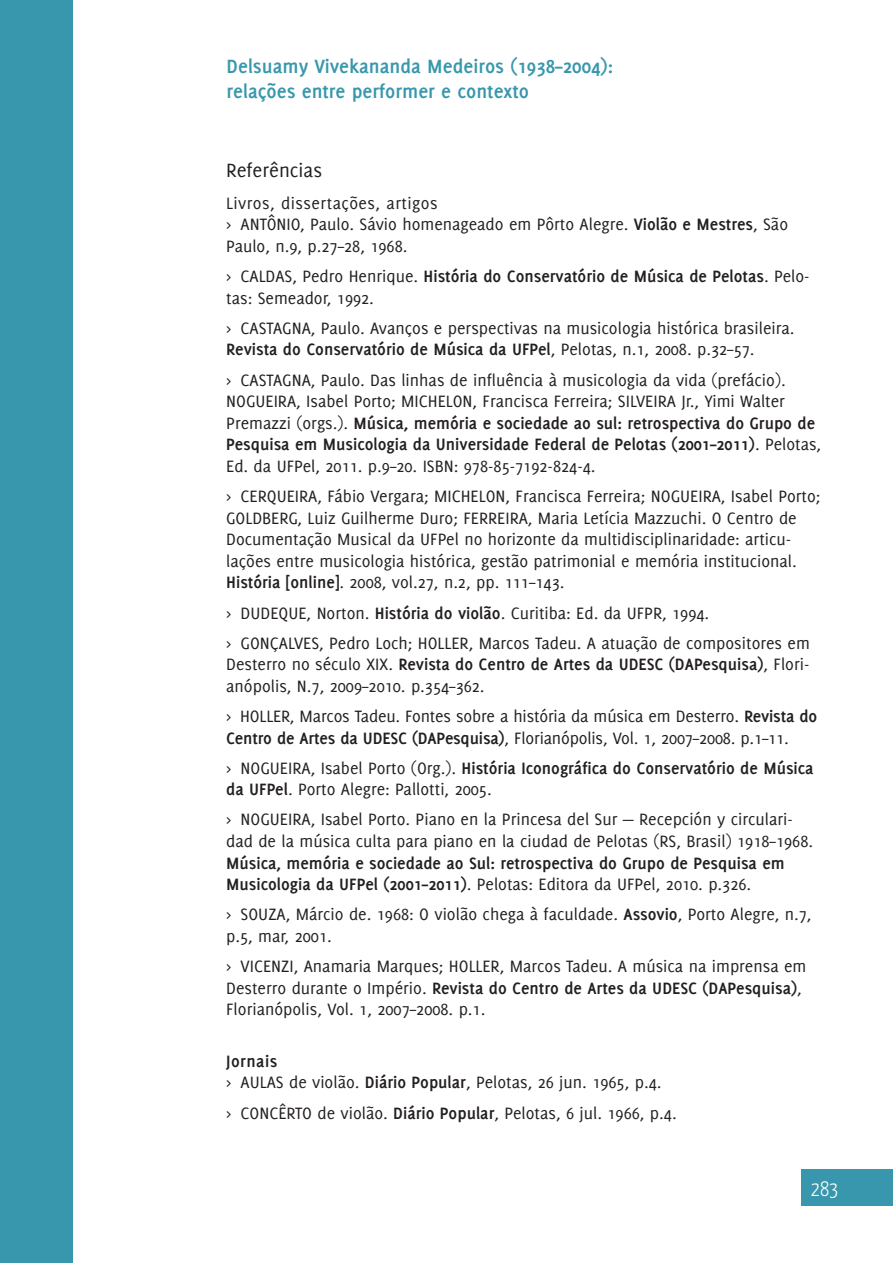
<style>
.page{position:relative;width:893px;height:1263px;background:#fff}
.page>*{position:absolute;margin:0;border:0;box-sizing:border-box;transform-origin:0 0}
.t1{font:700 21px/25.2px "Delicious";color:#3897ac}
.t2{font:21px "Delicious";color:#231f20}
.t3{font:300 21px "Yanone Kaffeesatz";color:#fff}
.t4{font:18px/21.6px "Delicious";color:#231f20}
.t5{font:700 18px/21.6px "Delicious";color:#231f20}
.s1{font-weight:700}
.s2{font-weight:400}
</style>
<div class="page">
<div style="left:0;top:0;width:72px;height:1263px;background:#3897ac"></div>
<div style="left:802px;top:1170px;width:91px;height:36px;background:#3897ac"></div>
<p class="t1" style="left:227px;top:53px;width:388px">Delsuamy Vivekananda Medeiros (1938–2004): relações entre performer e contexto</p>
<p class="t2" style="left:226px;top:158px;width:97px">Referências</p>
<p class="t4" style="left:226px;top:192px;width:563px">Livros, dissertações, artigos<br>&gt; ANTÔNIO, Paulo. Sávio homenageado em Pôrto Alegre. <span class="s1">Violão e Mestres</span>, São<br>Paulo, n.9, p.27–28, 1968.</p>
<p class="t4" style="left:226px;top:265px;width:585px">&gt; CALDAS, Pedro Henrique. <span class="s1">História do Conservatório de Música de Pelotas</span>. Pelo&shy;tas: Semeador, 1992.</p>
<p class="t4" style="left:226px;top:317px;width:570px">&gt; CASTAGNA, Paulo. Avanços e perspectivas na musicologia histórica brasileira.<br><span class="s1">Revista do Conservatório de Música da UFPel</span>, Pelotas, n.1, 2008. p.32–57.</p>
<p class="t4" style="left:226px;top:369px;width:597px">&gt; CASTAGNA, Paulo. Das linhas de influência à musicologia da vida (prefácio).<br>NOGUEIRA, Isabel Porto; MICHELON, Francisca Ferreira; SILVEIRA Jr., Yimi Walter Premazzi (orgs.). <span class="s1">Música, memória e sociedade ao sul: retrospectiva do Grupo de Pesquisa em Musicologia da Universidade Federal de Pelotas (2001–2011)</span>. Pelotas, Ed. da UFPel, 2011. p.9–20. ISBN: 978-85-7192-824-4.</p>
<p class="t4" style="left:226px;top:485px;width:596px">&gt; CERQUEIRA, Fábio Vergara; MICHELON, Francisca Ferreira; NOGUEIRA, Isabel Porto; GOLDBERG, Luiz Guilherme Duro; FERREIRA, Maria Letícia Mazzuchi. O Centro de Documentação Musical da UFPel no horizonte da multidisciplinaridade: articu&shy;lações entre musicologia histórica, gestão patrimonial e memória institucional.<br><span class="s1">História [online]</span>. 2008, vol.27, n.2, pp. 111–143.</p>
<p class="t4" style="left:226px;top:597px;width:585px;line-height:30.2px">&gt; DUDEQUE, Norton. <span class="s1">História do violão</span>. Curitiba: Ed. da UFPR, 1994.<br>&gt; GONÇALVES, Pedro Loch; HOLLER, Marcos Tadeu. A atuação de compositores em</p>
<p class="t4" style="left:226px;top:653px;width:585px">Desterro no século XIX. <span class="s1">Revista do Centro de Artes da UDESC (DAPesquisa)</span>, Flori&shy;anópolis, N.7, 2009–2010. p.354–362.</p>
<p class="t4" style="left:226px;top:705px;width:592px">&gt; HOLLER, Marcos Tadeu. Fontes sobre a história da música em Desterro. <span class="s1">Revista do<br>Centro de Artes da UDESC (DAPesquisa)</span>, Florianópolis, Vol. 1, 2007–2008. p.1–11.</p>
<p class="t4" style="left:226px;top:757px;width:589px">&gt; NOGUEIRA, Isabel Porto (Org.). <span class="s1">História Iconográfica do Conservatório de Música da UFPel</span>. Porto Alegre: Pallotti, 2005.</p>
<p class="t4" style="left:226px;top:808px;width:588px">&gt; NOGUEIRA, Isabel Porto. Piano en la Princesa del Sur — Recepción y circulari&shy;dad de la música culta para piano en la ciudad de Pelotas (RS, Brasil) 1918–1968.</p>
<p class="t5" style="left:226px;top:852px;width:560px">Música, memória e sociedade ao Sul: retrospectiva do Grupo de Pesquisa em<br>Musicologia da UFPel (2001–2011)<span class="s2">. Pelotas: Editora da UFPel, 2010. p.326.</span></p>
<p class="t4" style="left:226px;top:903px;width:587px">&gt; SOUZA, Márcio de. 1968: O violão chega à faculdade. <span class="s1">Assovio</span>, Porto Alegre, n.7, p.5, mar, 2001.</p>
<p class="t4" style="left:226px;top:955px;width:582px">&gt; VICENZI, Anamaria Marques; HOLLER, Marcos Tadeu. A música na imprensa em<br>Desterro durante o Império. <span class="s1">Revista do Centro de Artes da UDESC (DAPesquisa)</span>,<br>Florianópolis, Vol. 1, 2007–2008. p.1.</p>
<p class="t4" style="left:226px;top:1050px;width:437px"><span class="s1">Jornais<br></span>&gt; AULAS de violão. <span class="s1">Diário Popular</span>, Pelotas, 26 jun. 1965, p.4.</p>
<p class="t4" style="left:226px;top:1102px;width:452px">&gt; CONCÊRTO de violão. <span class="s1">Diário Popular</span>, Pelotas, 6 jul. 1966, p.4.</p>
<p class="t3" style="left:811px;top:1176px;width:29px">283</p>
</div>
